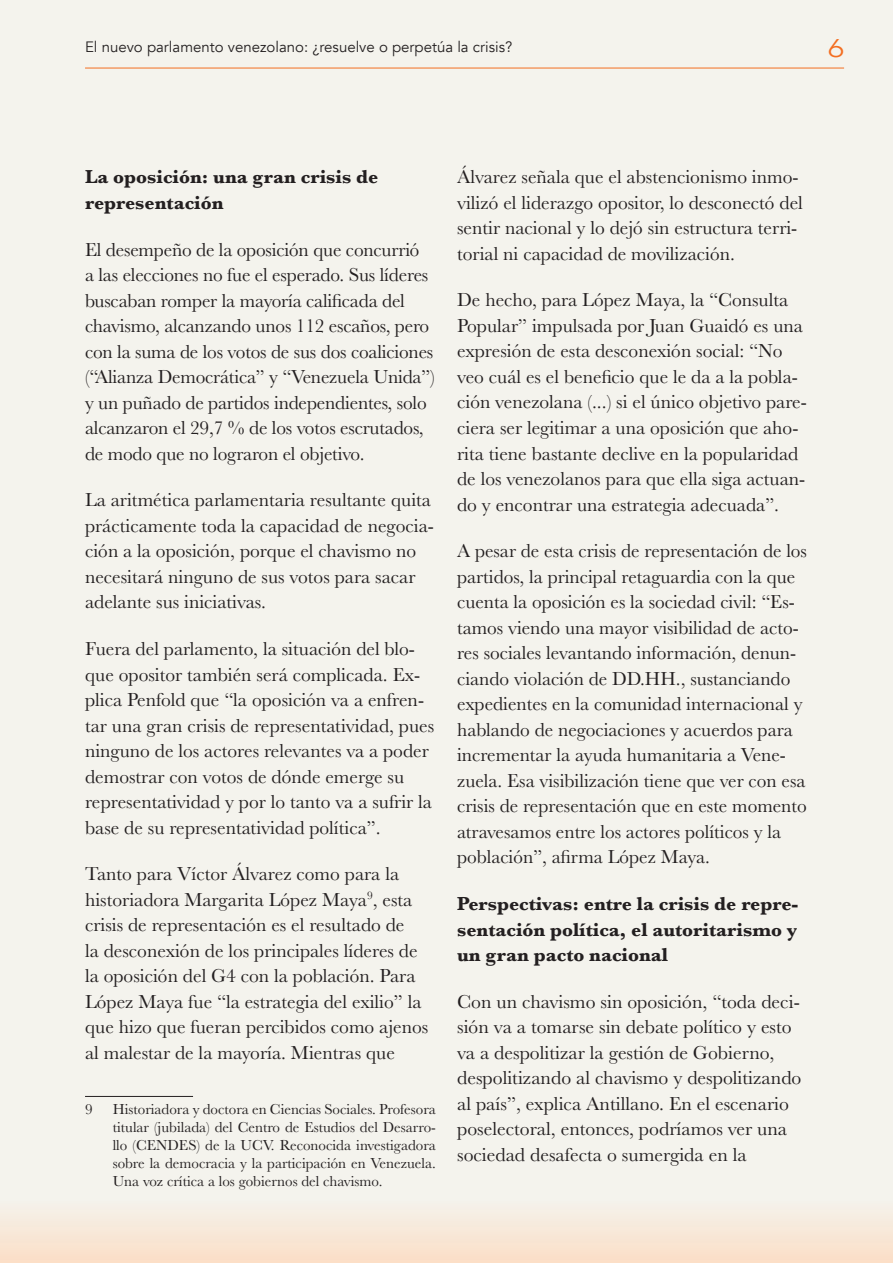
<style>
.page{position:relative;width:893px;height:1263px;background:#f4f3ed}
.page>*{position:absolute;margin:0;border:0;box-sizing:border-box;transform-origin:0 0}
.t1{font:300 25.5px "Avenir";color:#f36e21;scale:1.2 1}
.TEXTO{font:19.5px/25.5px "Baskerville";color:#231f20}
.SUBTÍTULO{font:700 19.5px/25.5px "Baskerville";color:#231f20}
.PIES_DE_PAGINA{font:15px/18px "Baskerville";color:#231f20;text-align:justify}
.t2{font:15px "Avenir";color:#231f20}
</style>
<div class="page">
<div style="left:0;top:1200px;width:893px;height:63px;background:linear-gradient(to bottom,#f4f3ec,#fbdec6)"></div>
<hr style="left:85px;top:68px;width:759px;height:1px;background:#f36e21">
<hr style="left:85px;top:1096px;width:108px;height:1px;background:#231f20">
<p class="t2" style="left:85px;top:38px;width:429px">El nuevo parlamento venezolano: ¿resuelve o perpetúa la crisis?</p>
<h1 class="t1" style="left:828px;top:34px;width:15px">6</h1>
<p class="SUBTÍTULO" style="left:85px;top:164px;width:295px">La oposición: una gran crisis de representación</p>
<p class="TEXTO" style="left:85px;top:237px;width:351px">El desempeño de la oposición que concurrió<br>a las elecciones no fue el esperado. Sus líderes buscaban romper la mayoría calificada del chavismo, alcanzando unos 112 escaños, pero con la suma de los votos de sus dos coaliciones (“Alianza Democrática” y “Venezuela Unida”) y un puñado de partidos independientes, solo alcanzaron el 29,7 % de los votos escrutados, de modo que no lograron el objetivo.</p>
<p class="TEXTO" style="left:85px;top:487px;width:350px">La aritmética parlamentaria resultante quita prácticamente toda la capacidad de negocia&shy;ción a la oposición, porque el chavismo no necesitará ninguno de sus votos para sacar adelante sus iniciativas.</p>
<p class="TEXTO" style="left:85px;top:636px;width:351px">Fuera del parlamento, la situación del blo&shy;que opositor también será complicada. Ex&shy;plica Penfold que “la oposición va a enfren&shy;tar una gran crisis de representatividad, pues ninguno de los actores relevantes va a poder demostrar con votos de dónde emerge su representatividad y por lo tanto va a sufrir la base de su representatividad política”.</p>
<p class="TEXTO" style="left:85px;top:862px;width:345px">Tanto para Víctor Álvarez como para la historiadora Margarita López Maya<sup>9</sup>, esta crisis de representación es el resultado de<br>la desconexión de los principales líderes de la oposición del G4 con la población. Para López Maya fue “la estrategia del exilio” la que hizo que fueran percibidos como ajenos al malestar de la mayoría. Mientras que</p>
<p class="PIES_DE_PAGINA" style="left:85px;top:1101px;width:9px">9</p>
<p class="PIES_DE_PAGINA" style="left:113px;top:1101px;width:325px">Historiadora y doctora en Ciencias Sociales. Profesora titular (jubilada) del Centro de Estudios del Desarro&shy;llo (CENDES) de la UCV. Reconocida investigadora sobre la democracia y la participación en Venezuela.<br>Una voz crítica a los gobiernos del chavismo.</p>
<p class="TEXTO" style="left:457px;top:164px;width:347px">Álvarez señala que el abstencionismo inmo&shy;vilizó el liderazgo opositor, lo desconectó del sentir nacional y lo dejó sin estructura terri&shy;torial ni capacidad de movilización.</p>
<p class="TEXTO" style="left:457px;top:288px;width:351px">De hecho, para López Maya, la “Consulta Popular” impulsada por Juan Guaidó es una expresión de esta desconexión social: “No veo cuál es el beneficio que le da a la pobla&shy;ción venezolana (...) si el único objetivo pare&shy;ciera ser legitimar a una oposición que aho&shy;rita tiene bastante declive en la popularidad de los venezolanos para que ella siga actuan&shy;do y encontrar una estrategia adecuada”.</p>
<p class="TEXTO" style="left:457px;top:538px;width:351px">A pesar de esta crisis de representación de los partidos, la principal retaguardia con la que cuenta la oposición es la sociedad civil: “Es&shy;tamos viendo una mayor visibilidad de acto&shy;res sociales levantando información, denun&shy;ciando violación de DD.HH., sustanciando expedientes en la comunidad internacional y hablando de negociaciones y acuerdos para incrementar la ayuda humanitaria a Vene&shy;zuela. Esa visibilización tiene que ver con esa crisis de representación que en este momento atravesamos entre los actores políticos y la población”, afirma López Maya.</p>
<p class="SUBTÍTULO" style="left:457px;top:891px;width:343px;text-align:justify">Perspectivas: entre la crisis de repre&shy;sentación política, el autoritarismo y un gran pacto nacional</p>
<p class="TEXTO" style="left:457px;top:989px;width:346px">Con un chavismo sin oposición, “toda deci&shy;sión va a tomarse sin debate político y esto va a despolitizar la gestión de Gobierno, despolitizando al chavismo y despolitizando al país”, explica Antillano. En el escenario poselectoral, entonces, podríamos ver una sociedad desafecta o sumergida en la</p>
</div>
